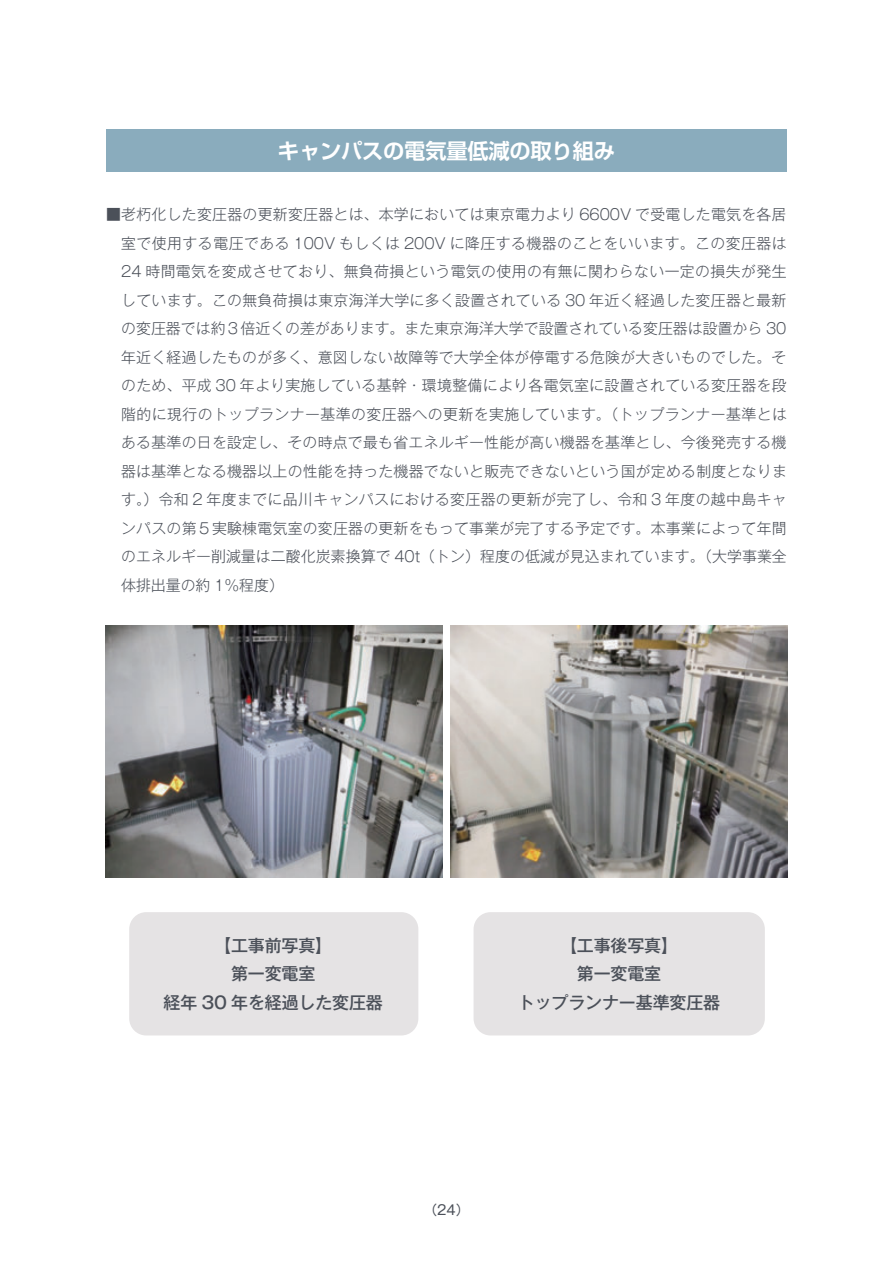
<style>
.page{position:relative;width:893px;height:1263px;background:#fff}
.page>*{position:absolute;margin:0;border:0;box-sizing:border-box;transform-origin:0 0}
.t1{font:700 21.3px "Shin Go Pr 6 N De";letter-spacing:-.01em;color:#fff}
.t2{font:500 16.95px/28.5px "Gothic MB101 Pr 6 N";letter-spacing:-.01em;color:#4b5059;text-align:center}
.t3{font:300 14.85px/28.5px "Gothic MB101 Pr 6 N";letter-spacing:.005em;color:#4b5059;text-align:justify}
.t4{font:13.5px "Gothic MB101 Pr 6 N";color:#4b5059}
</style>
<div class="page">
<div style="left:129px;top:912px;width:289px;height:123px;background:#e5e3e4;border-radius:17px"></div>
<div style="left:474px;top:912px;width:291px;height:123px;background:#e5e3e4;border-radius:17px"></div>
<img style="left:105px;top:625px;width:337px;height:252px">
<img style="left:451px;top:625px;width:337px;height:252px">
<div style="left:106px;top:130px;width:681px;height:42px;background:#8aacbd"></div>
<h1 class="t1" style="left:278px;top:133px;width:338px">キャンパスの電気量低減の取り組み</h1>
<p class="t3" style="left:121px;top:199px;width:667px;text-indent:-15px">■老朽化した変圧器の更新変圧器とは、本学においては東京電力より 6600V で受電した電気を各居室で使用する電圧である 100V もしくは 200V に降圧する機器のことをいいます。この変圧器は24 時間電気を変成させており、無負荷損という電気の使用の有無に関わらない一定の損失が発生しています。この無負荷損は東京海洋大学に多く設置されている 30 年近く経過した変圧器と最新の変圧器では約３倍近くの差があります。また東京海洋大学で設置されている変圧器は設置から 30年近く経過したものが多く、意図しない故障等で大学全体が停電する危険が大きいものでした。そのため、平成 30 年より実施している基幹・環境整備により各電気室に設置されている変圧器を段階的に現行のトップランナー基準の変圧器への更新を実施しています。（トップランナー基準とはある基準の日を設定し、その時点で最も省エネルギー性能が高い機器を基準とし、今後発売する機器は基準となる機器以上の性能を持った機器でないと販売できないという国が定める制度となります。）令和 2 年度までに品川キャンパスにおける変圧器の更新が完了し、令和 3 年度の越中島キャンパスの第５実験棟電気室の変圧器の更新をもって事業が完了する予定です。本事業によって年間のエネルギー削減量は二酸化炭素換算で 40t（トン）程度の低減が見込まれています。（大学事業全体排出量の約 1％程度）</p>
<p class="t2" style="left:164px;top:930px;width:221px">【工事前写真】<br>第一変電室<br>経年 30 年を経過した変圧器</p>
<p class="t2" style="left:518px;top:930px;width:204px">【工事後写真】<br>第一変電室<br>トップランナー基準変圧器</p>
<p class="t4" style="left:424px;top:1199px;width:47px">（24）</p>
</div>
